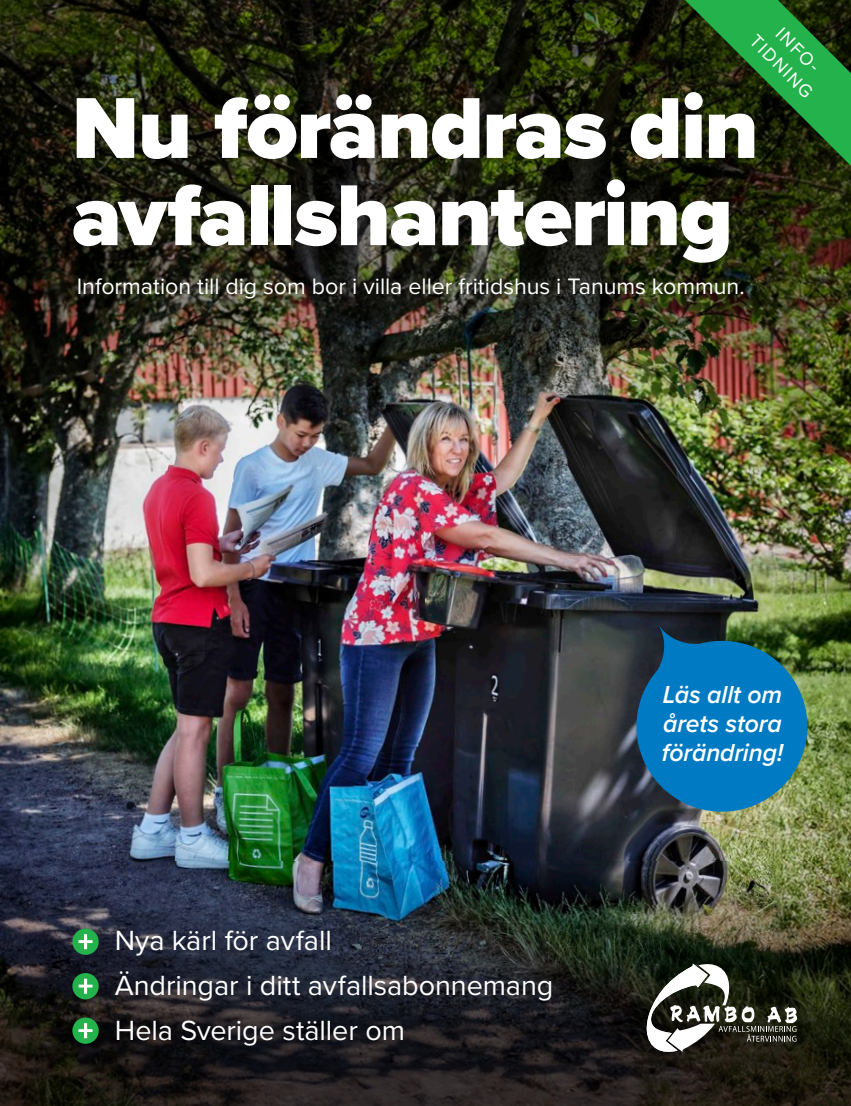
<style>
.page{position:relative;width:851px;height:1106px;background:#fff}
.page>*{position:absolute;margin:0;border:0;box-sizing:border-box;transform-origin:0 0}
.t1{font:900 89.55px/87.2px "Proxima Nova";letter-spacing:-.02em;color:#fff}
.t2{font:28.8px/45px "Proxima Nova";letter-spacing:-.005em;color:#fff}
.t3{font:italic 600 25.5px/29.4px "Proxima Nova";letter-spacing:-.005em;color:#fff;text-align:justify}
.t4{font:23.25px "Proxima Nova";color:#fff}
.t5{font:18.9px/23.2px "Proxima Nova";color:#fff;text-align:center}
</style>
<div class="page">
<img style="left:0;top:419px;width:850px;height:442px">
<img style="left:0;top:0;width:850px;height:419px">
<img style="left:0;top:861px;width:850px;height:245px">
<svg style="left:646px;top:961px;width:151px;height:93px"></svg>
<svg style="left:629px;top:622px;width:190px;height:201px;background:#1e6e8f"></svg>
<div style="left:72px;top:928px;width:27px;height:26px;background:#23b24b;border-radius:50%"></div>
<svg style="left:78px;top:934px;width:14px;height:15px"></svg>
<div style="left:72px;top:973px;width:27px;height:26px;background:#23b24b;border-radius:50%"></div>
<svg style="left:78px;top:978px;width:14px;height:15px"></svg>
<div style="left:72px;top:1017px;width:27px;height:26px;background:#23b24b;border-radius:50%"></div>
<svg style="left:78px;top:1023px;width:14px;height:15px"></svg>
<svg style="left:685px;top:0;width:165px;height:166px;background:#1d5a21"></svg>
<p class="t5" style="left:778px;top:12px;width:82px;rotate:45deg">INFO-<br>TIDNING</p>
<p class="t1" style="left:72px;top:84px;width:688px">Nu förändras din avfallshantering</p>
<p class="t4" style="left:77px;top:269px;width:669px">Information till dig som bor i villa eller fritidshus i Tanums kommun.</p>
<p class="t2" style="left:78px;top:916px;width:476px">+ Nya kärl för avfall<br>+ Ändringar i ditt avfallsabonnemang + Hela Sverige ställer om</p>
<p class="t3" style="left:661px;top:678px;width:123px">Läs allt om årets stora förändring!</p>
</div>
